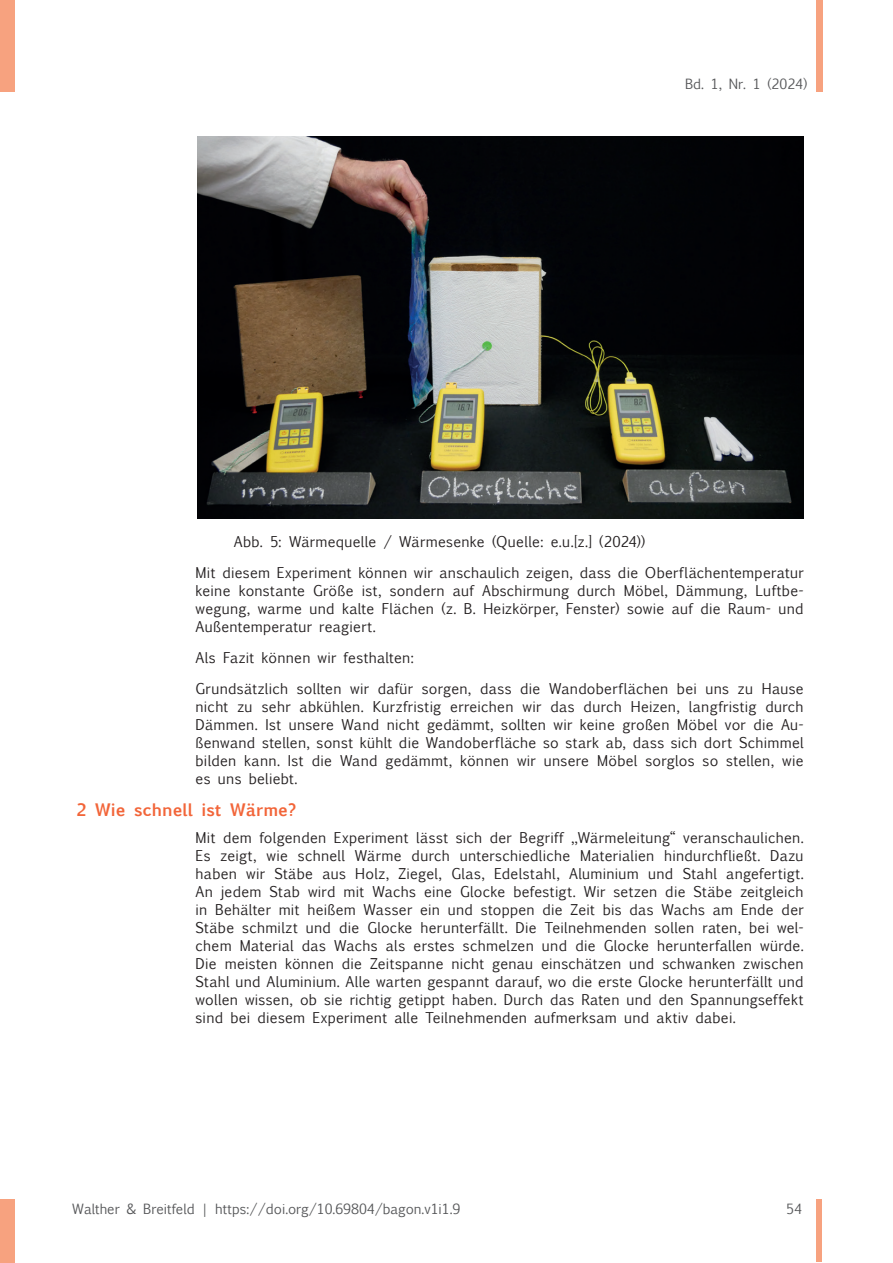
<style>
.page{position:relative;width:893px;height:1263px;background:#fff}
.page>*{position:absolute;margin:0;border:0;box-sizing:border-box;transform-origin:0 0}
.t1{font:700 16.5px "Euphemia UCAS";color:#f26539}
.t2{font:14.25px/18px "Euphemia UCAS";letter-spacing:.015em;color:#231f20;text-align:justify}
.t3{font:13.5px "Euphemia UCAS";color:#57585a}
</style>
<div class="page">
<div style="left:0;top:0;width:15px;height:91px;background:#f7a27f"></div>
<div style="left:0;top:1199px;width:15px;height:64px;background:#f7a27f"></div>
<div style="left:816px;top:0;width:7px;height:91px;background:#f7a27f"></div>
<div style="left:816px;top:1199px;width:6px;height:63px;background:#f7a27f"></div>
<img style="left:197px;top:136px;width:607px;height:383px">
<p class="t3" style="left:685px;top:74px;width:124px">Bd. 1, Nr. 1 (2024)</p>
<p class="t2" style="left:196px;top:527px;width:610px;line-height:30.8px;text-indent:38px">Abb. 5: Wärmequelle / Wärmesenke (Quelle: e.u.[z.] (2024))<br>Mit diesem Experiment können wir anschaulich zeigen, dass die Oberflächentemperatur</p>
<p class="t2" style="left:196px;top:582px;width:610px">keine konstante Größe ist, sondern auf Abschirmung durch Möbel, Dämmung, Luftbe&shy;wegung, warme und kalte Flächen (z. B. Heizkörper, Fenster) sowie auf die Raum- und Außentemperatur reagiert.</p>
<p class="t2" style="left:196px;top:642px;width:610px;line-height:30.8px">Als Fazit können wir festhalten:<br>Grundsätzlich sollten wir dafür sorgen, dass die Wandoberflächen bei uns zu Hause</p>
<p class="t2" style="left:196px;top:697px;width:610px">nicht zu sehr abkühlen. Kurzfristig erreichen wir das durch Heizen, langfristig durch Dämmen. Ist unsere Wand nicht gedämmt, sollten wir keine großen Möbel vor die Au&shy;ßenwand stellen, sonst kühlt die Wandoberfläche so stark ab, dass sich dort Schimmel bilden kann. Ist die Wand gedämmt, können wir unsere Möbel sorglos so stellen, wie es uns beliebt.</p>
<p class="t1" style="left:77px;top:798px;width:221px">2 Wie schnell ist Wärme?</p>
<p class="t2" style="left:196px;top:828px;width:610px">Mit dem folgenden Experiment lässt sich der Begriff „Wärmeleitung“ veranschaulichen.<br>Es zeigt, wie schnell Wärme durch unterschiedliche Materialien hindurchfließt. Dazu haben wir Stäbe aus Holz, Ziegel, Glas, Edelstahl, Aluminium und Stahl angefertigt.<br>An jedem Stab wird mit Wachs eine Glocke befestigt. Wir setzen die Stäbe zeitgleich in Behälter mit heißem Wasser ein und stoppen die Zeit bis das Wachs am Ende der Stäbe schmilzt und die Glocke herunterfällt. Die Teilnehmenden sollen raten, bei wel&shy;chem Material das Wachs als erstes schmelzen und die Glocke herunterfallen würde.<br>Die meisten können die Zeitspanne nicht genau einschätzen und schwanken zwischen Stahl und Aluminium. Alle warten gespannt darauf, wo die erste Glocke herunterfällt und wollen wissen, ob sie richtig getippt haben. Durch das Raten und den Spannungseffekt sind bei diesem Experiment alle Teilnehmenden aufmerksam und aktiv dabei.</p>
<p class="t3" style="left:72px;top:1199px;width:390px">Walther &amp; Breitfeld | https://doi.org/10.69804/bagon.v1i1.9</p>
<p class="t3" style="left:786px;top:1199px;width:17px">54</p>
</div>
